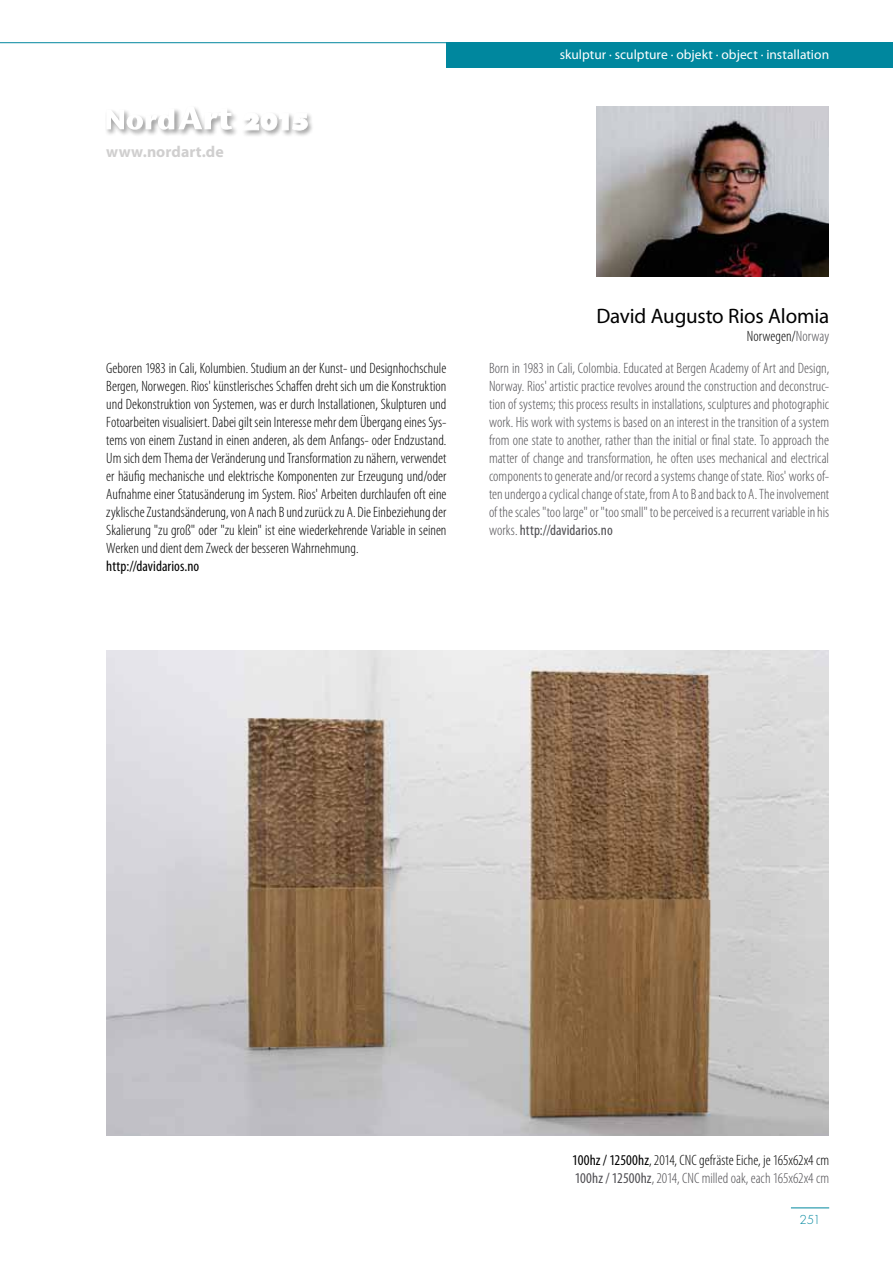
<style>
.page{position:relative;width:893px;height:1263px;background:#fff}
.page>*{position:absolute;margin:0;border:0;box-sizing:border-box;transform-origin:0 0}
.t1{font:21px "Myriad Pro";letter-spacing:-.01em;color:#000}
.t2{font:700 15.9px "Myriad Pro";letter-spacing:.005em;color:#d0cfcf}
.t3{font:300 condensed 15px/18px "Myriad Pro";color:#000}
.t4{font:300 condensed 15px/18px "Myriad Pro";color:#504f53;text-align:justify}
.t5{font:condensed 15px "Myriad Pro";letter-spacing:.005em;color:#000}
.t6{font:13.5px "Myriad Pro";color:#fff}
.t7{font:300 12px "Futura Std";color:#00879e}
.s1{color:#504f53}
.s2{font-weight:400}
.s3{font-weight:400;color:#504f53}
</style>
<div class="page">
<div style="left:446px;top:43px;width:447px;height:25px;background:#00879e"></div>
<hr style="left:0;top:42px;width:446px;height:1px;background:#00879e">
<hr style="left:791px;top:1207px;width:38px;height:1px;background:#00879e">
<div style="left:241px;top:111px;width:74px;height:27px;background:#000;opacity:.75"></div>
<svg style="left:242px;top:113px;width:65px;height:17px"></svg>
<div style="left:105px;top:107px;width:77px;height:30px;background:#000;opacity:.75"></div>
<div style="left:177px;top:105px;width:62px;height:32px;background:#000;opacity:.75"></div>
<svg style="left:106px;top:106px;width:126px;height:24px"></svg>
<img style="left:596px;top:106px;width:233px;height:170px">
<img style="left:106px;top:651px;width:723px;height:485px">
<p class="t2" style="left:106px;top:142px;width:119px">www.nordart.de</p>
<p class="t6" style="left:560px;top:46px;width:271px">skulptur · sculpture · objekt · object · installation</p>
<p class="t3" style="left:106px;top:359px;width:342px;text-align:justify">Geboren 1983 in Cali, Kolumbien. Studium an der Kunst- und Designhochschule Bergen, Norwegen. Rios' künstlerisches Schaffen dreht sich um die Konstruktion und Dekonstruktion von Systemen, was er durch Installationen, Skulpturen und Fotoarbeiten visualisiert. Dabei gilt sein Interesse mehr dem Übergang eines Sys&shy;tems von einem Zustand in einen anderen, als dem Anfangs- oder Endzustand.<br>Um sich dem Thema der Veränderung und Transformation zu nähern, verwendet er häufig mechanische und elektrische Komponenten zur Erzeugung und/oder Aufnahme einer Statusänderung im System. Rios' Arbeiten durchlaufen oft eine zyklische Zustandsänderung, von A nach B und zurück zu A. Die Einbeziehung der Skalierung "zu groß" oder "zu klein" ist eine wiederkehrende Variable in seinen Werken und dient dem Zweck der besseren Wahrnehmung.</p>
<p class="t5" style="left:106px;top:557px;width:94px">http://davidarios.no</p>
<h1 class="t1" style="left:596px;top:303px;width:234px">David Augusto Rios Alomia</h1>
<p class="t3" style="left:747px;top:327px;width:84px">Norwegen/<span class="s1">Norway</span></p>
<p class="t4" style="left:489px;top:359px;width:342px">Born in 1983 in Cali, Colombia. Educated at Bergen Academy of Art and Design, Norway. Rios' artistic practice revolves around the construction and deconstruc&shy;tion of systems; this process results in installations, sculptures and photographic work. His work with systems is based on an interest in the transition of a system from one state to another, rather than the initial or final state. To approach the matter of change and transformation, he often uses mechanical and electrical components to generate and/or record a systems change of state. Rios' works of&shy;ten undergo a cyclical change of state, from A to B and back to A. The involvement of the scales "too large" or "too small" to be perceived is a recurrent variable in his works. <span class="s2">http://davidarios.no</span></p>
<p class="t3" style="left:572px;top:1151px;width:258px"><span class="s2">100hz / 12500hz</span>, 2014, CNC gefräste Eiche, je 165x62x4 cm<br><span class="s3">100hz / 12500hz</span><span class="s1">, 2014, CNC milled oak, each 165x62x4 cm</span></p>
<p class="t7" style="left:799px;top:1212px;width:23px">251</p>
</div>
